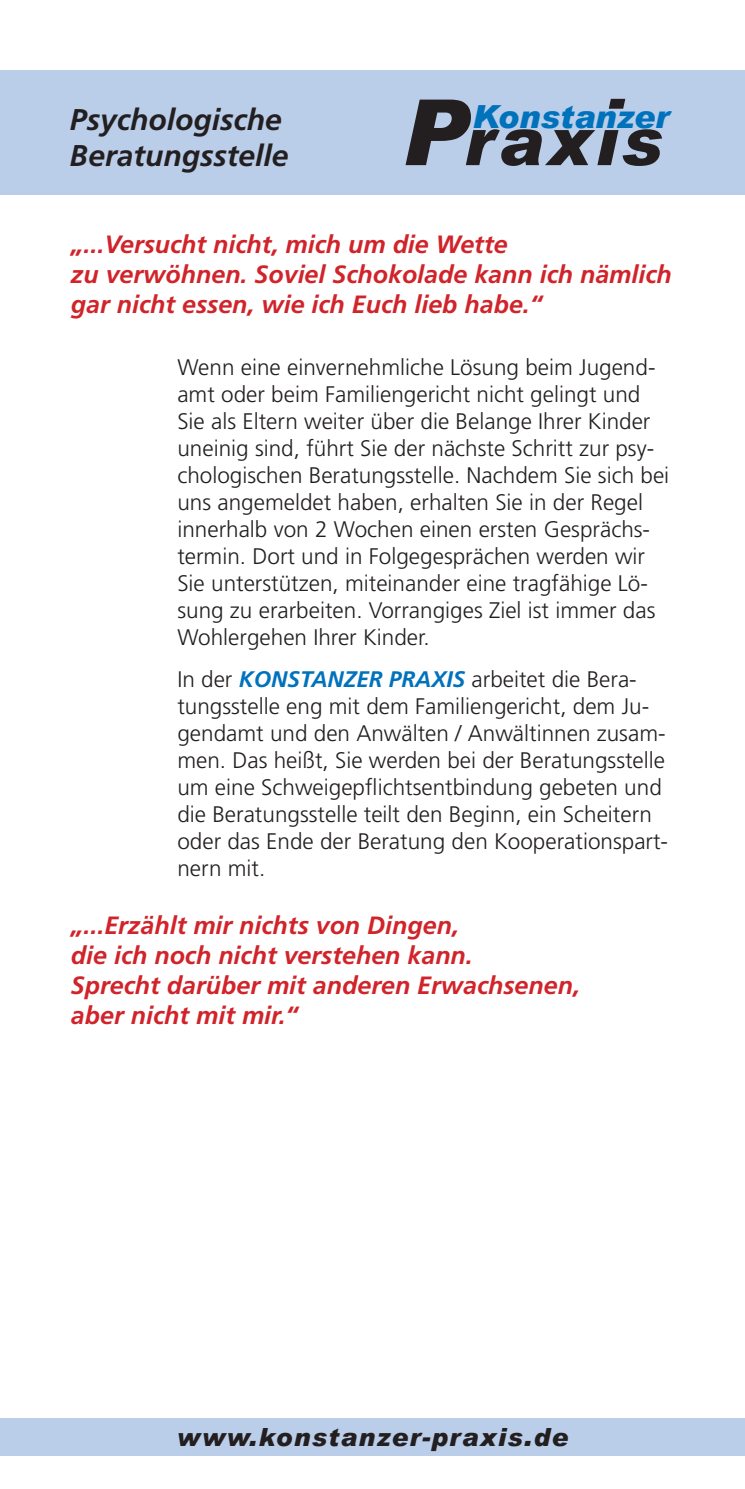
<style>
.page{position:relative;width:745px;height:1489px;background:#fff}
.page>*{position:absolute;margin:0;border:0;box-sizing:border-box;transform-origin:0 0}
.t1{font:italic 900 31.75px "Arial";color:#0072bc}
.t2{font:italic 700 30px/36px "Frutiger LT";color:#231f20}
.t3{font:italic 700 25px/30px "Frutiger LT";color:#d1232a}
.t4{font:italic 900 25px "Arial";letter-spacing:.05em;color:#231f20}
.t5{font:300 22.5px/27px "Frutiger LT";color:#231f20}
.s1{font-weight:700;font-style:italic;color:#0072bc}
</style>
<div class="page">
<div style="left:0;top:70px;width:744px;height:124px;background:#bacde9"></div>
<svg style="left:405px;top:98px;width:256px;height:68px"></svg>
<div style="left:0;top:1417px;width:744px;height:37px;background:#bacde9"></div>
<h2 class="t2" style="left:70px;top:102px;width:220px">Psychologische<br>Beratungsstelle</h2>
<h1 class="t1" style="left:472px;top:97px;width:198px">Konstanzer</h1>
<p class="t3" style="left:71px;top:229px;width:602px">„...Versucht nicht, mich um die Wette<br>zu verwöhnen. Soviel Schokolade kann ich nämlich gar nicht essen, wie ich Euch lieb habe.“</p>
<p class="t5" style="left:177px;top:354px;width:493px">Wenn eine einvernehmliche Lösung beim Jugend&shy;amt oder beim Familiengericht nicht gelingt und Sie als Eltern weiter über die Belange Ihrer Kinder uneinig sind, führt Sie der nächste Schritt zur psy&shy;chologischen Beratungsstelle. Nachdem Sie sich bei uns angemeldet haben, erhalten Sie in der Regel innerhalb von 2 Wochen einen ersten Gesprächs&shy;termin. Dort und in Folgegesprächen werden wir Sie unterstützen, miteinander eine tragfähige Lö&shy;sung zu erarbeiten. Vorrangiges Ziel ist immer das Wohlergehen Ihrer Kinder.</p>
<p class="t5" style="left:177px;top:665px;width:492px">In der <span class="s1">KONSTANZER PRAXIS</span> arbeitet die Bera&shy;tungsstelle eng mit dem Familiengericht, dem Ju&shy;gendamt und den Anwälten / Anwältinnen zusam&shy;men. Das heißt, Sie werden bei der Beratungsstelle um eine Schweigepflichtsentbindung gebeten und die Beratungsstelle teilt den Beginn, ein Scheitern oder das Ende der Beratung den Kooperationspart&shy;nern mit.</p>
<p class="t3" style="left:71px;top:910px;width:510px">„...Erzählt mir nichts von Dingen,<br>die ich noch nicht verstehen kann.<br>Sprecht darüber mit anderen Erwachsenen, aber nicht mit mir.“</p>
<p class="t4" style="left:177px;top:1420px;width:392px">www.konstanzer-praxis.de</p>
</div>
